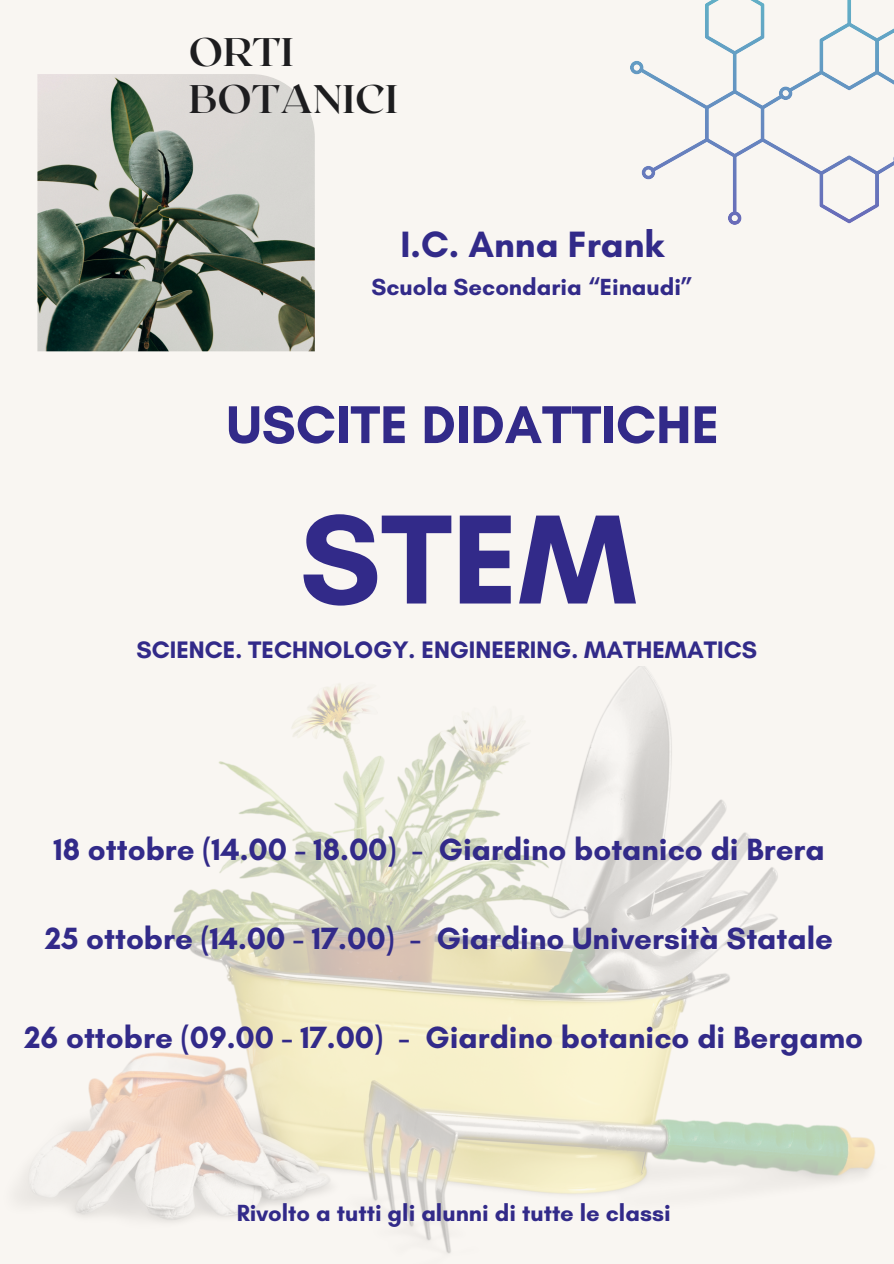
<style>
.page{position:relative;width:894px;height:1264px;background:#fff}
.page>*{position:absolute;margin:0;border:0;box-sizing:border-box;transform-origin:0 0}
.t1{font:700 129.3px "Glacial Indifference";color:#322a89}
.t2{font:700 54px "Glacial Indifference";color:#322a89}
.t3{font:700 39.75px/47.5px "Roxborough CF";color:#1d1d1f}
.t4{font:700 37.2px "Glacial Indifference";color:#322a89}
.t5{font:700 31.2px "Glacial Indifference";color:#322a89}
.t6{font:700 24.3px "Glacial Indifference";color:#322a89}
.t7{font:700 23.85px "Glacial Indifference";color:#322a89}
.t8{font:700 23.7px "Glacial Indifference";color:#322a89}
</style>
<div class="page">
<div style="left:0;top:0;width:893px;height:1263px;background:#f9f6f2"></div>
<img style="left:19px;top:666px;width:856px;height:588px">
<svg style="left:630px;top:0;width:264px;height:225px"></svg>
<svg style="left:874px;top:20px;width:19px;height:22px"></svg>
<hr style="left:847px;top:0;width:3px;height:26px;background:#fff">
<svg style="left:874px;top:70px;width:19px;height:28px"></svg>
<img style="left:37px;top:74px;width:278px;height:277px">
<h2 class="t3" style="left:189px;top:26px;width:210px">ORTI<br>BOTANICI</h2>
<h1 class="t4" style="left:400px;top:221px;width:265px">I.C. Anna Frank</h1>
<h5 class="t8" style="left:371px;top:272px;width:323px">Scuola Secondaria “Einaudi”</h5>
<p class="t2" style="left:226px;top:392px;width:494px">USCITE DIDATTICHE</p>
<h3 class="t1" style="left:299px;top:480px;width:338px">STEM</h3>
<p class="t6" style="left:136px;top:634px;width:622px">SCIENCE. TECHNOLOGY. ENGINEERING. MATHEMATICS</p>
<p class="t5" style="left:53px;top:830px;width:772px">18 ottobre (14.00 - 18.00) - Giardino botanico di Brera</p>
<h4 class="t5" style="left:45px;top:919px;width:789px">25 ottobre (14.00 - 17.00) - Giardino Università Statale</h4>
<h4 class="t5" style="left:24px;top:1017px;width:840px">26 ottobre (09.00 - 17.00) - Giardino botanico di Bergamo</h4>
<p class="t7" style="left:237px;top:1198px;width:435px">Rivolto a tutti gli alunni di tutte le classi</p>
</div>
